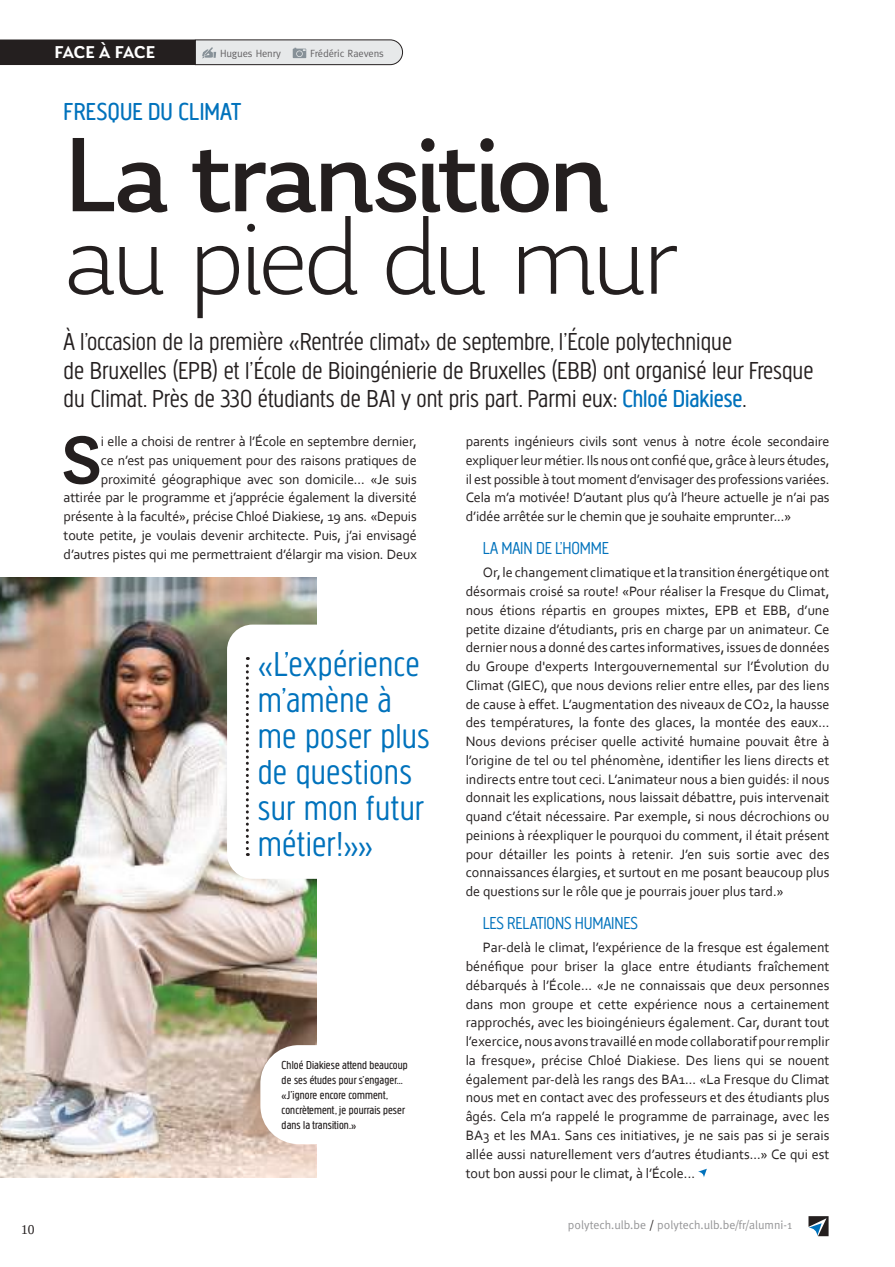
<style>
.page{position:relative;width:895px;height:1267px;background:#fff}
.page>*{position:absolute;margin:0;border:0;box-sizing:border-box;transform-origin:0 0}
.t1{font:111px "Laca";letter-spacing:-.045em;color:#241f1f}
.t2{font:300 111px "Laca";letter-spacing:-.055em;color:#241f1f}
.t3{font:500 71.1px "Laca";color:#241f1f}
.t4{font:300 36px/36px "Creighton Pro";letter-spacing:.005em;color:#0072bc}
.t5{font:300 25.5px/28.5px "Creighton Pro";color:#241f1f}
.t6{font:25.5px "Creighton Pro";letter-spacing:.015em;color:#0072bc}
.t7{font:300 18px "Creighton Pro";letter-spacing:-.01em;color:#0072bc}
.t8{font:600 18px "Laca";letter-spacing:-.03em;color:#fff}
.t9{font:14.25px/18.8px "Corbel";letter-spacing:-.01em;color:#241f1f;text-align:justify}
.t10{font:13.5px "Liberation Serif";color:#241f1f}
.t11{font:12px/15px "Creighton Pro";letter-spacing:.01em;color:#241f1f}
.t12{font:12px "Meta";color:#969698}
.t13{font:10.5px "Meta";letter-spacing:-.01em;color:#656365}
.s1{font-weight:400;color:#0072bc}
.s2{color:#241f1f}
</style>
<div class="page">
<img style="left:0;top:577px;width:316px;height:600px">
<svg style="left:698px;top:1169px;width:8px;height:8px"></svg>
<div style="left:260px;top:1045px;width:119px;height:99px;background:#fff;border-radius:38px"></div>
<div style="left:227px;top:624px;width:176px;height:255px;background:#fff;border-radius:26px"></div>
<svg style="left:246px;top:657px;width:3px;height:199px"></svg>
<svg style="left:808px;top:1216px;width:20px;height:20px"></svg>
<svg style="left:0;top:39px;width:403px;height:26px;background:#817f80"></svg>
<p class="t10" style="left:21px;top:1220px;width:15px">10</p>
<p class="t8" style="left:54px;top:41px;width:102px">FACE À FACE</p>
<p class="t13" style="left:220px;top:47px;width:62px">Hugues Henry</p>
<p class="t13" style="left:310px;top:47px;width:75px">Frédéric Raevens</p>
<h3 class="t6" style="left:64px;top:98px;width:179px">FRESQUE DU CLIMAT</h3>
<h1 class="t1" style="left:64px;top:112px;width:548px">La transition</h1>
<h1 class="t2" style="left:64px;top:197px;width:616px">au pied du mur</h1>
<p class="t5" style="left:64px;top:327px;width:751px">À l’occasion de la première «Rentrée climat» de septembre, l’École polytechnique<br>de Bruxelles (EPB) et l’École de Bioingénierie de Bruxelles (EBB) ont organisé leur Fresque du Climat. Près de 330 étudiants de BA1 y ont pris part. Parmi eux: <span class="s1">Chloé Diakiese</span>.</p>
<p class="t9" style="left:465px;top:432px;width:365px">parents ingénieurs civils sont venus à notre école secondaire expliquer leur métier. Ils nous ont confié que, grâce à leurs études, il est possible à tout moment d’envisager des professions variées.<br>Cela m’a motivée! D’autant plus qu’à l’heure actuelle je n’ai pas d’idée arrêtée sur le chemin que je souhaite emprunter...»</p>
<p class="t7" style="left:482px;top:538px;width:128px">LA MAIN DE L’HOMME</p>
<p class="t9" style="left:465px;top:563px;width:365px;text-indent:17px">Or, le changement climatique et la transition énergétique ont désormais croisé sa route! «Pour réaliser la Fresque du Climat, nous étions répartis en groupes mixtes, EPB et EBB, d’une petite dizaine d’étudiants, pris en charge par un animateur. Ce dernier nous a donné des cartes informatives, issues de données du Groupe d'experts Intergouvernemental sur l’Évolution du Climat (GIEC), que nous devions relier entre elles, par des liens de cause à effet. L’augmentation des niveaux de CO2, la hausse des températures, la fonte des glaces, la montée des eaux...<br>Nous devions préciser quelle activité humaine pouvait être à l’origine de tel ou tel phénomène, identifier les liens directs et indirects entre tout ceci. L’animateur nous a bien guidés: il nous donnait les explications, nous laissait débattre, puis intervenait quand c’était nécessaire. Par exemple, si nous décrochions ou peinions à réexpliquer le pourquoi du comment, il était présent pour détailler les points à retenir. J’en suis sortie avec des connaissances élargies, et surtout en me posant beaucoup plus de questions sur le rôle que je pourrais jouer plus tard.»</p>
<p class="t7" style="left:482px;top:913px;width:157px">LES RELATIONS HUMAINES</p>
<p class="t9" style="left:465px;top:938px;width:365px;text-indent:17px">Par-delà le climat, l’expérience de la fresque est également bénéfique pour briser la glace entre étudiants fraîchement débarqués à l’École... «Je ne connaissais que deux personnes dans mon groupe et cette expérience nous a certainement rapprochés, avec les bioingénieurs également. Car, durant tout l’exercice, nous avons travaillé en mode collaboratif pour remplir la fresque», précise Chloé Diakiese. Des liens qui se nouent également par-delà les rangs des BA1... «La Fresque du Climat nous met en contact avec des professeurs et des étudiants plus âgés. Cela m’a rappelé le programme de parrainage, avec les BA3 et les MA1. Sans ces initiatives, je ne sais pas si je serais allée aussi naturellement vers d’autres étudiants...» Ce qui est tout bon aussi pour le climat, à l’École...</p>
<p class="t9" style="left:64px;top:432px;width:354px;text-align:right">i elle a choisi de rentrer à l’École en septembre dernier,<br>ce n’est pas uniquement pour des raisons pratiques de proximité géographique avec son domicile... «Je suis attirée par le programme et j’apprécie également la diversité présente à la faculté», précise Chloé Diakiese, 19 ans. «Depuis toute petite, je voulais devenir architecte. Puis, j’ai envisagé d’autres pistes qui me permettraient d’élargir ma vision. Deux</p>
<h2 class="t3" style="left:61px;top:419px;width:42px">S</h2>
<h3 class="t4" style="left:258px;top:646px;width:173px">«L’expérience m’amène à me poser plus de questions sur mon futur métier!»»</h3>
<p class="t11" style="left:281px;top:1057px;width:127px">Chloé Diakiese attend beaucoup de ses études pour s’engager... «J’ignore encore comment, concrètement, je pourrais peser dans la transition.»</p>
<p class="t12" style="left:567px;top:1217px;width:225px">polytech.ulb.be <span class="s2">/</span> polytech.ulb.be/fr/alumni-1</p>
</div>
